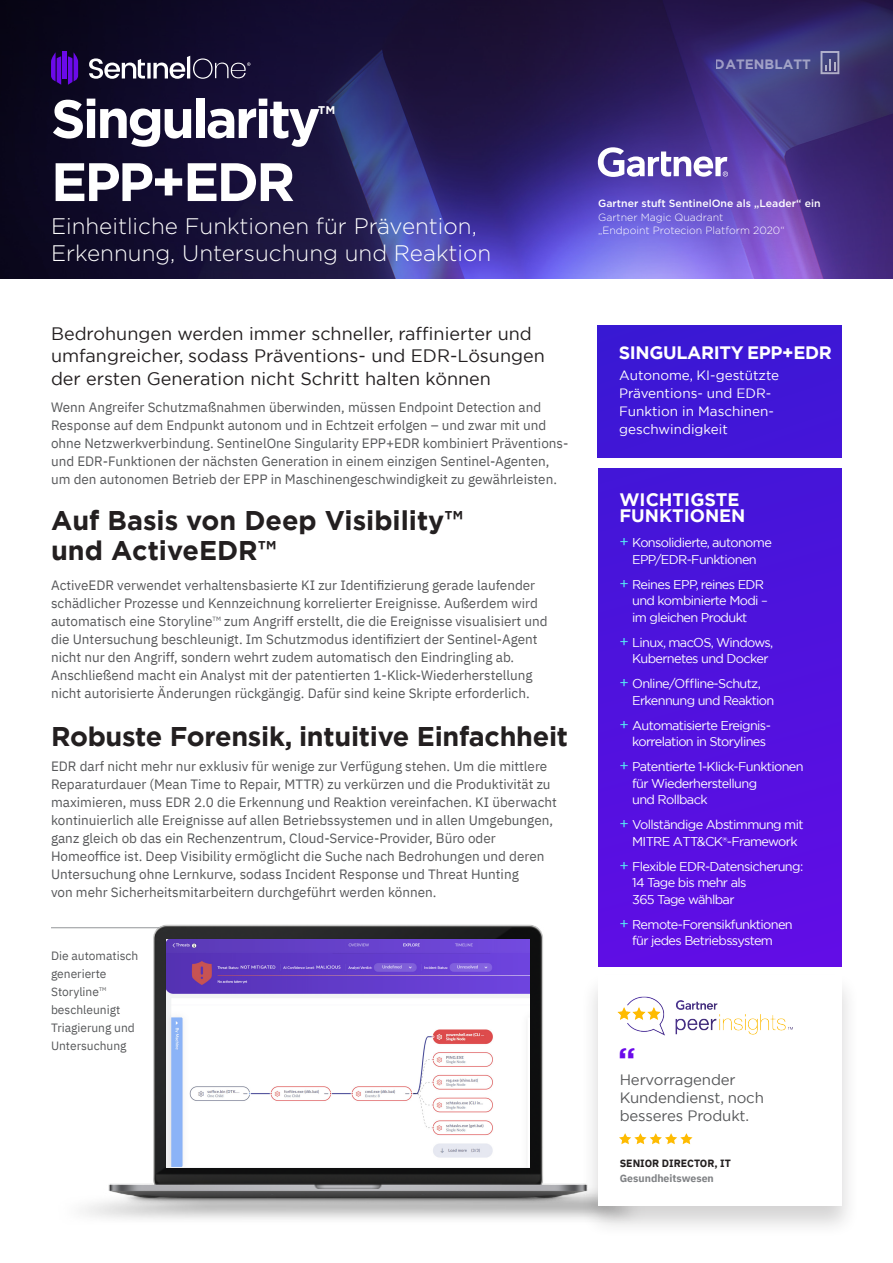
<style>
.page{position:relative;width:893px;height:1263px;background:#fff}
.page>*{position:absolute;margin:0;border:0;box-sizing:border-box;transform-origin:0 0}
.t1{font:700 54px/63px "Gotham";letter-spacing:-.05em;color:#fff}
.t2{font:700 32.55px "Gotham";color:#6b0aea}
.t3{font:700 27px/30px "Gotham";letter-spacing:-.01em;color:#231f20}
.t4{font:300 22.5px/27px "Gotham";color:#fff}
.t5{font:18px/22.5px "Gotham";color:#231f20}
.t6{font:700 18px/16.5px "Gotham";letter-spacing:-.005em;color:#fff}
.t7{font:15px/18px "Gotham";letter-spacing:-.01em;color:#57585a}
.t8{font:13.5px/18px "IBM Plex Sans";color:#57585a}
.t9{font:13.5px/18px "Gotham";color:#fff}
.t10{font:700 13.5px "Gotham";color:#fff}
.t11{font:12.75px/16.5px "Gotham";letter-spacing:-.05em;color:#fff}
.t12{font:12px/18px "IBM Plex Sans";color:#57585a}
.t13{font:300 10.5px/13.5px "Gotham";color:#fff}
.t14{font:500 10.5px "Gotham";color:#fff}
.t15{font:700 10.5px "IBM Plex Sans";color:#231f20}
.t16{font:700 10.5px "IBM Plex Sans";color:#808285}
.t17{font:5.25px "IBM Plex Sans";color:#57585a}
.s1{font-size:15px;color:#56eef4}
</style>
<div class="page">
<svg style="left:0;top:0;width:893px;height:279px;background:#2d235f"></svg>
<div style="left:62px;top:51px;width:5px;height:27px;background:#6b0aea"></div>
<svg style="left:68px;top:52px;width:10px;height:33px"></svg>
<svg style="left:51px;top:52px;width:10px;height:33px"></svg>
<svg style="left:89px;top:56px;width:161px;height:23px"></svg>
<svg style="left:820px;top:51px;width:19px;height:23px"></svg>
<img style="left:51px;top:924px;width:602px;height:295px">
<img style="left:167px;top:939px;width:362px;height:228px">
<div style="left:598px;top:325px;width:244px;height:132px;background:#3f17d6"></div>
<div style="left:598px;top:468px;width:244px;height:498px;background:linear-gradient(to bottom,#4415d8,#610de5)"></div>
<hr style="left:51px;top:927px;width:108px;height:1px;background:#939598">
<div style="left:580px;top:971px;width:280px;height:267px;background:#231f20;opacity:.2"></div>
<div style="left:598px;top:975px;width:244px;height:231px;background:#fff"></div>
<img style="left:617px;top:996px;width:176px;height:40px">
<svg style="left:619px;top:1133px;width:73px;height:11px"></svg>
<svg style="left:598px;top:147px;width:130px;height:30px"></svg>
<h1 class="t1" style="left:51px;top:87px;width:286px">Singularity<sup>™<br></sup>EPP+EDR</h1>
<h3 class="t4" style="left:51px;top:212px;width:442px">Einheitliche Funktionen für Prävention,<br>Erkennung, Untersuchung und Reaktion</h3>
<h3 class="t5" style="left:51px;top:322px;width:495px">Bedrohungen werden immer schneller, raffinierter und umfangreicher, sodass Präventions- und EDR-Lösungen der ersten Generation nicht Schritt halten können</h3>
<p class="t8" style="left:51px;top:397px;width:519px">Wenn Angreifer Schutzmaßnahmen überwinden, müssen Endpoint Detection and Response auf dem Endpunkt autonom und in Echtzeit erfolgen – und zwar mit und ohne Netzwerkverbindung. SentinelOne Singularity EPP+EDR kombiniert Präventions&shy;und EDR-Funktionen der nächsten Generation in einem einzigen Sentinel-Agenten, um den autonomen Betrieb der EPP in Maschinengeschwindigkeit zu gewährleisten.</p>
<h3 class="t3" style="left:51px;top:505px;width:414px">Auf Basis von Deep Visibility™ und ActiveEDR™</h3>
<p class="t8" style="left:51px;top:575px;width:498px">ActiveEDR verwendet verhaltensbasierte KI zur Identifizierung gerade laufender schädlicher Prozesse und Kennzeichnung korrelierter Ereignisse. Außerdem wird automatisch eine Storyline<sup>TM</sup> zum Angriff erstellt, die die Ereignisse visualisiert und die Untersuchung beschleunigt. Im Schutzmodus identifiziert der Sentinel-Agent nicht nur den Angriff, sondern wehrt zudem automatisch den Eindringling ab.<br>Anschließend macht ein Analyst mit der patentierten 1-Klick-Wiederherstellung nicht autorisierte Änderungen rückgängig. Dafür sind keine Skripte erforderlich.</p>
<h3 class="t3" style="left:51px;top:721px;width:519px">Robuste Forensik, intuitive Einfachheit</h3>
<p class="t8" style="left:51px;top:756px;width:507px">EDR darf nicht mehr nur exklusiv für wenige zur Verfügung stehen. Um die mittlere Reparaturdauer (Mean Time to Repair, MTTR) zu verkürzen und die Produktivität zu maximieren, muss EDR 2.0 die Erkennung und Reaktion vereinfachen. KI überwacht kontinuierlich alle Ereignisse auf allen Betriebssystemen und in allen Umgebungen, ganz gleich ob das ein Rechenzentrum, Cloud-Service-Provider, Büro oder Homeoffice ist. Deep Visibility ermöglicht die Suche nach Bedrohungen und deren Untersuchung ohne Lernkurve, sodass Incident Response und Threat Hunting<br>von mehr Sicherheitsmitarbeitern durchgeführt werden können.</p>
<p class="t12" style="left:51px;top:945px;width:89px">Die automatisch generierte<br>Storyline</p>
<p class="t17" style="left:99px;top:985px;width:9px">TM</p>
<p class="t12" style="left:51px;top:999px;width:85px">beschleunigt<br>Triagierung und<br>Untersuchung</p>
<p class="t10" style="left:715px;top:55px;width:97px">DATENBLATT</p>
<p class="t14" style="left:598px;top:197px;width:224px">Gartner stuft SentinelOne als „Leader“ ein</p>
<p class="t13" style="left:598px;top:210px;width:188px">Gartner Magic Quadrant<br>„Endpoint Protecion Platform 2020“</p>
<h3 class="t6" style="left:619px;top:344px;width:215px">SINGULARITY EPP+EDR</h3>
<p class="t9" style="left:619px;top:365px;width:162px">Autonome, KI-gestützte<br>Präventions- und EDR-<br>Funktion in Maschinen&shy;geschwindigkeit</p>
<h3 class="t6" style="left:619px;top:491px;width:128px">WICHTIGSTE<br>FUNKTIONEN</h3>
<p class="t11" style="left:619px;top:534px;width:154px;text-align:center"><span class="s1">+</span> Konsolidierte, autonome<br>EPP/EDR-Funktionen</p>
<p class="t11" style="left:632px;top:575px;width:137px;text-indent:-13px"><span class="s1">+</span> Reines EPP, reines EDR und kombinierte Modi – im gleichen Produkt</p>
<p class="t11" style="left:632px;top:633px;width:143px;text-indent:-13px"><span class="s1">+</span> Linux, macOS, Windows,<br>Kubernetes und Docker</p>
<p class="t11" style="left:632px;top:675px;width:144px;text-indent:-13px"><span class="s1">+</span> Online/Offline-Schutz,<br>Erkennung und Reaktion</p>
<p class="t11" style="left:619px;top:716px;width:151px;text-align:right"><span class="s1">+</span> Automatisierte Ereignis&shy;korrelation in Storylines</p>
<p class="t11" style="left:632px;top:758px;width:173px;text-indent:-13px"><span class="s1">+</span> Patentierte 1-Klick-Funktionen für Wiederherstellung<br>und Rollback</p>
<p class="t11" style="left:619px;top:816px;width:186px;text-align:center"><span class="s1">+</span> Vollständige Abstimmung mit<br>MITRE ATT&amp;CK®-Framework</p>
<p class="t11" style="left:632px;top:858px;width:173px;text-indent:-13px"><span class="s1">+</span> Flexible EDR-Datensicherung:<br>14 Tage bis mehr als<br>365 Tage wählbar</p>
<p class="t11" style="left:619px;top:916px;width:175px;text-align:center"><span class="s1">+</span> Remote-Forensikfunktionen für jedes Betriebssystem</p>
<h2 class="t2" style="left:618px;top:1038px;width:19px">“</h2>
<p class="t7" style="left:620px;top:1070px;width:146px">Hervorragender<br>Kundendienst, noch besseres Produkt.</p>
<p class="t15" style="left:620px;top:1154px;width:113px">SENIOR DIRECTOR, IT</p>
<p class="t16" style="left:620px;top:1169px;width:96px">Gesundheitswesen</p>
</div>
